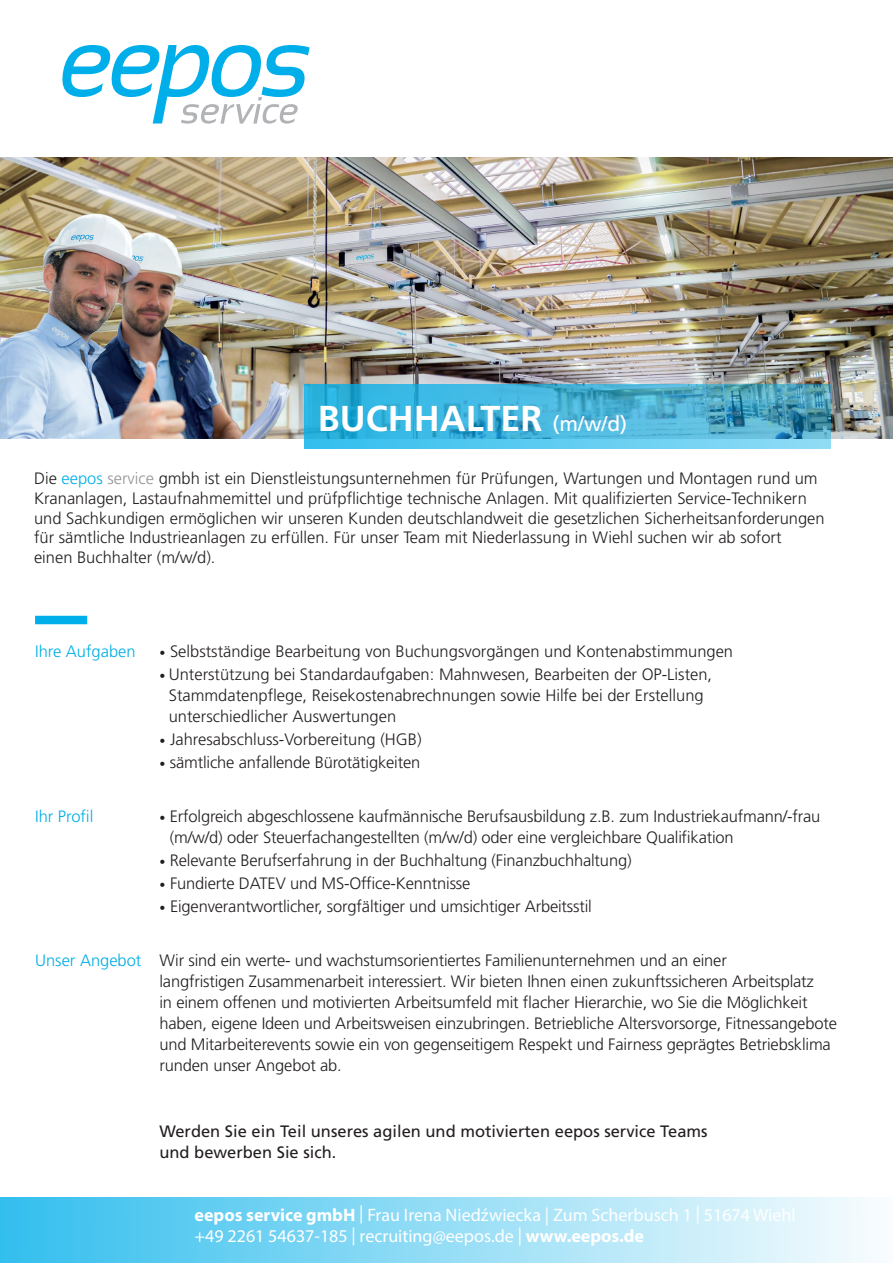
<style>
.page{position:relative;width:893px;height:1263px;background:#fff}
.page>*{position:absolute;margin:0;border:0;box-sizing:border-box;transform-origin:0 0}
.t1{font:700 36px "Frutiger LT Pro";color:#fff}
.t2{font:18px/21.6px "Myriad Pro";color:#fff}
.t3{font:300 16.5px/21px "Frutiger LT Pro";letter-spacing:-.01em;color:#231f20}
.t4{font:16.5px/21px "Frutiger LT Pro";color:#231f20}
.t5{font:300 16.5px "Frutiger LT Pro";color:#00aee5}
.s1{font-weight:400;font-size:21px}
.s2{color:#00afea}
.s3{color:#939598}
.s4{font-size:12px}
.s5{font-weight:700}
</style>
<div class="page">
<svg style="left:62px;top:45px;width:248px;height:79px"></svg>
<div style="left:0;top:1197px;width:893px;height:66px;background:linear-gradient(to right,#33beee,#f9fdfe)"></div>
<img style="left:0;top:157px;width:893px;height:281px">
<img style="left:0;top:203px;width:369px;height:235px">
<div style="left:35px;top:616px;width:52px;height:8px;background:#00afea"></div>
<svg style="left:304px;top:385px;width:526px;height:64px;background:#46b1d6"></svg>
<h1 class="t1" style="left:318px;top:397px;width:311px">BUCHHALTER <span class="s1">(m/w/d)</span></h1>
<p class="t3" style="left:34px;top:468px;width:792px;line-height:19.8px">Die <span class="s2">eepos</span> <span class="s3">service</span> gmbh ist ein Dienstleistungsunternehmen für Prüfungen, Wartungen und Montagen rund um Krananlagen, Lastaufnahmemittel und prüfpflichtige technische Anlagen. Mit qualifizierten Service-Technikern und Sachkundigen ermöglichen wir unseren Kunden deutschlandweit die gesetzlichen Sicherheitsanforderungen für sämtliche Industrieanlagen zu erfüllen. Für unser Team mit Niederlassung in Wiehl suchen wir ab sofort<br>einen Buchhalter (m/w/d).</p>
<p class="t5" style="left:35px;top:642px;width:102px">Ihre Aufgaben</p>
<p class="t5" style="left:35px;top:806px;width:60px">Ihr Profil</p>
<p class="t5" style="left:35px;top:951px;width:108px">Unser Angebot</p>
<p class="t3" style="left:159px;top:641px;width:575px"><span class="s4">•</span> Selbstständige Bearbeitung von Buchungsvorgängen und Kontenabstimmungen</p>
<p class="t3" style="left:169px;top:664px;width:545px;text-indent:-9px"><span class="s4">•</span> Unterstützung bei Standardaufgaben: Mahnwesen, Bearbeiten der OP-Listen,<br>Stammdatenpflege, Reisekostenabrechnungen sowie Hilfe bei der Erstellung unterschiedlicher Auswertungen</p>
<p class="t3" style="left:159px;top:729px;width:264px"><span class="s4">•</span> Jahresabschluss-Vorbereitung (HGB)</p>
<p class="t3" style="left:159px;top:752px;width:262px"><span class="s4">•</span> sämtliche anfallende Bürotätigkeiten</p>
<p class="t3" style="left:170px;top:805px;width:652px;text-indent:-10px"><span class="s4">•</span> Erfolgreich abgeschlossene kaufmännische Berufsausbildung z.B. zum Industriekaufmann/-frau (m/w/d) oder Steuerfachangestellten (m/w/d) oder eine vergleichbare Qualifikation</p>
<p class="t3" style="left:159px;top:849px;width:474px"><span class="s4">•</span> Relevante Berufserfahrung in der Buchhaltung (Finanzbuchhaltung)</p>
<p class="t3" style="left:159px;top:873px;width:312px"><span class="s4">•</span> Fundierte DATEV und MS-Office-Kenntnisse</p>
<p class="t3" style="left:159px;top:896px;width:434px"><span class="s4">•</span> Eigenverantwortlicher, sorgfältiger und umsichtiger Arbeitsstil</p>
<p class="t3" style="left:159px;top:950px;width:679px">Wir sind ein werte- und wachstumsorientiertes Familienunternehmen und an einer<br>langfristigen Zusammenarbeit interessiert. Wir bieten Ihnen einen zukunftssicheren Arbeitsplatz<br>in einem offenen und motivierten Arbeitsumfeld mit flacher Hierarchie, wo Sie die Möglichkeit haben, eigene Ideen und Arbeitsweisen einzubringen. Betriebliche Altersvorsorge, Fitnessangebote und Mitarbeiterevents sowie ein von gegenseitigem Respekt und Fairness geprägtes Betriebsklima runden unser Angebot ab.</p>
<p class="t4" style="left:159px;top:1120px;width:550px">Werden Sie ein Teil unseres agilen und motivierten eepos service Teams und bewerben Sie sich.</p>
<p class="t2" style="left:195px;top:1203px;width:603px"><span class="s5">eepos service gmbH</span> | Frau Irena Niedźwiecka | Zum Scherbusch 1 | 51674 Wiehl +49 2261 54637-185 | recruiting@eepos.de | <span class="s5">www.eepos.de</span></p>
</div>
